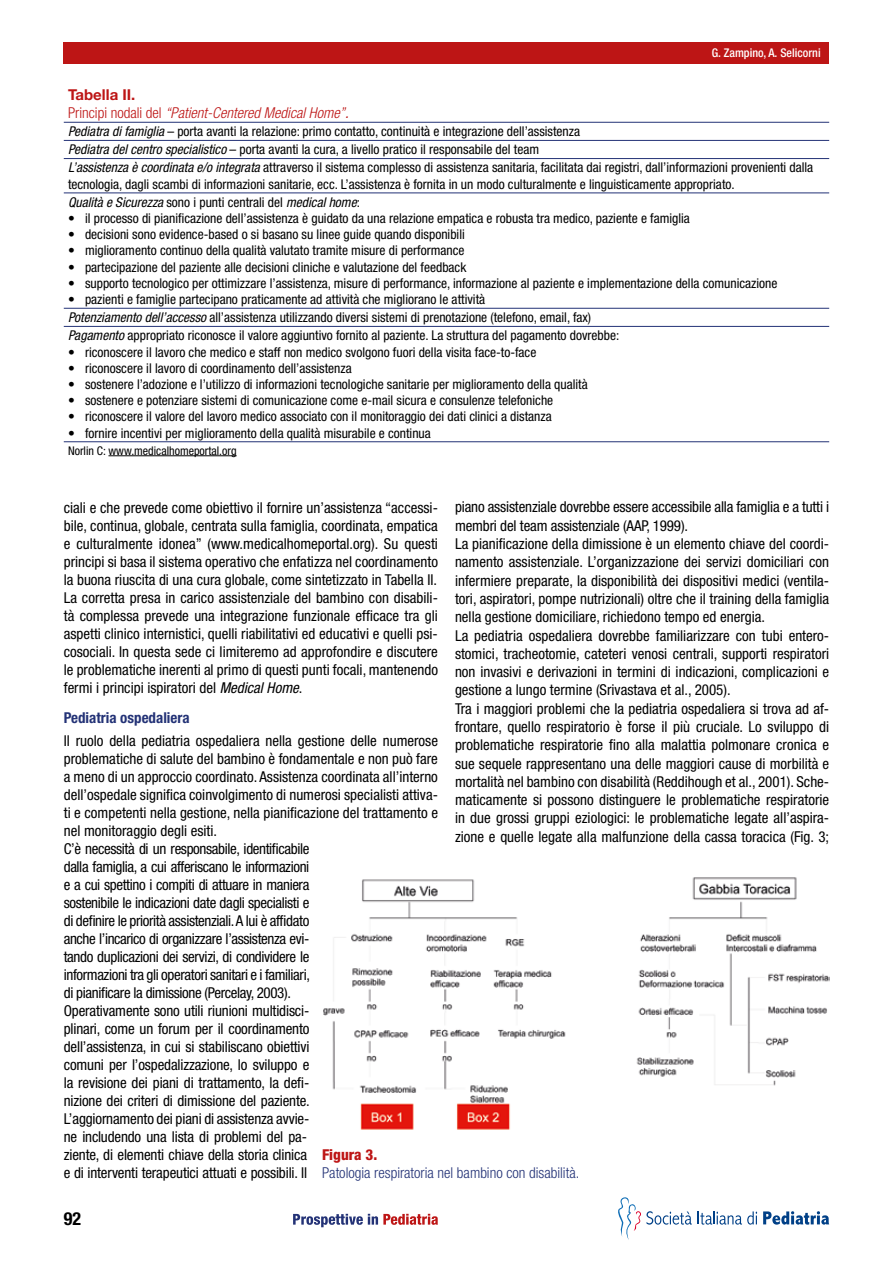
<style>
.page{position:relative;width:893px;height:1263px;background:#fff}
.page>*{position:absolute;margin:0;border:0;box-sizing:border-box;transform-origin:0 0}
.t1{font:700 condensed 18px "Helvetica Neue LT Std";color:#000}
.t2{font:condensed 15px/18px "Helvetica Neue LT Std";color:#000}
.t3{font:italic 300 condensed 15px/18px "Helvetica Neue LT Std";color:#bd1515}
.t4{font:300 condensed 15px "Helvetica Neue LT Std";color:#233276}
.t5{font:700 condensed 15px "Helvetica Neue LT Std";color:#233276}
.t6{font:800 condensed 15px "Helvetica Neue LT Std";color:#bd1515}
.t7{font:condensed 13.5px/18.1px "Helvetica Neue LT Std";color:#000}
.t8{font:condensed 12px "Helvetica Neue LT Std";color:#000}
.t9{font:500 condensed 12px "Helvetica Neue LT Std";color:#fff}
.s1{font-weight:700;font-style:normal;font-stretch:normal}
.s2{font-style:normal}
.s3{font-weight:400}
.s4{font-style:italic}
</style>
<div class="page">
<div style="left:64px;top:43px;width:765px;height:21px;background:#bd1515"></div>
<svg style="left:293px;top:1214px;width:145px;height:13px"></svg>
<svg style="left:698px;top:1211px;width:59px;height:13px"></svg>
<svg style="left:763px;top:1211px;width:66px;height:13px"></svg>
<svg style="left:618px;top:1197px;width:74px;height:43px"></svg>
<hr style="left:64px;top:122px;width:765px;height:1px;background:#233276">
<hr style="left:64px;top:140px;width:765px;height:1px;background:#233276">
<hr style="left:64px;top:158px;width:765px;height:1px;background:#233276">
<hr style="left:64px;top:193px;width:765px;height:1px;background:#233276">
<hr style="left:64px;top:308px;width:765px;height:1px;background:#233276">
<hr style="left:64px;top:326px;width:765px;height:1px;background:#233276">
<hr style="left:64px;top:441px;width:765px;height:1px;background:#233276">
<hr style="left:108px;top:455px;width:129px;height:1px;background:#000">
<img style="left:323px;top:877px;width:506px;height:253px">
<p class="t9" style="left:712px;top:46px;width:110px">G. Zampino, A. Selicorni</p>
<p class="t3" style="left:68px;top:86px;width:282px"><span class="s1">Tabella II.<br></span><span class="s2">Principi nodali del</span> “Patient-Centered Medical Home”<span class="s3">.</span></p>
<p class="t7" style="left:68px;top:122px;width:747px"><span class="s4">Pediatra di famiglia</span> – porta avanti la relazione: primo contatto, continuità e integrazione dell’assistenza<br><span class="s4">Pediatra del centro specialistico</span> – porta avanti la cura, a livello pratico il responsabile del team<br><span class="s4">L’assistenza è coordinata e/o integrata</span> attraverso il sistema complesso di assistenza sanitaria, facilitata dai registri, dall’informazioni provenienti dalla</p>
<p class="t7" style="left:68px;top:175px;width:668px">tecnologia, dagli scambi di informazioni sanitarie, ecc. L’assistenza è fornita in un modo culturalmente e linguisticamente appropriato.<br><span class="s4">Qualità e Sicurezza</span> sono i punti centrali del <span class="s4">medical home</span>:</p>
<p class="t7" style="left:68px;top:209px;width:623px">• il processo di pianificazione dell’assistenza è guidato da una relazione empatica e robusta tra medico, paziente e famiglia</p>
<p class="t7" style="left:68px;top:225px;width:398px">• decisioni sono evidence-based o si basano su linee guide quando disponibili</p>
<p class="t7" style="left:68px;top:241px;width:398px">• miglioramento continuo della qualità valutato tramite misure di performance</p>
<p class="t7" style="left:68px;top:258px;width:400px">• partecipazione del paziente alle decisioni cliniche e valutazione del feedback</p>
<p class="t7" style="left:68px;top:274px;width:711px">• supporto tecnologico per ottimizzare l’assistenza, misure di performance, informazione al paziente e implementazione della comunicazione</p>
<p class="t7" style="left:68px;top:290px;width:553px">• pazienti e famiglie partecipano praticamente ad attività che migliorano le attività<br><span class="s4">Potenziamento dell’accesso</span> all’assistenza utilizzando diversi sistemi di prenotazione (telefono, email, fax)<br><span class="s4">Pagamento</span> appropriato riconosce il valore aggiuntivo fornito al paziente. La struttura del pagamento dovrebbe:</p>
<p class="t7" style="left:68px;top:343px;width:470px">• riconoscere il lavoro che medico e staff non medico svolgono fuori della visita face-to-face</p>
<p class="t7" style="left:68px;top:359px;width:285px">• riconoscere il lavoro di coordinamento dell’assistenza</p>
<p class="t7" style="left:68px;top:375px;width:521px">• sostenere l’adozione e l’utilizzo di informazioni tecnologiche sanitarie per miglioramento della qualità</p>
<p class="t7" style="left:68px;top:391px;width:487px">• sostenere e potenziare sistemi di comunicazione come e-mail sicura e consulenze telefoniche</p>
<p class="t7" style="left:68px;top:407px;width:485px">• riconoscere il valore del lavoro medico associato con il monitoraggio dei dati clinici a distanza</p>
<p class="t7" style="left:68px;top:424px;width:364px">• fornire incentivi per miglioramento della qualità misurabile e continua</p>
<p class="t8" style="left:68px;top:443px;width:170px">Norlin C: www.medicalhomeportal.org</p>
<p class="t2" style="left:455px;top:498px;width:376px">piano assistenziale dovrebbe essere accessibile alla famiglia e a tutti i membri del team assistenziale (AAP, 1999).<br>La pianificazione della dimissione è un elemento chiave del coordi&shy;namento assistenziale. L’organizzazione dei servizi domiciliari con infermiere preparate, la disponibilità dei dispositivi medici (ventila&shy;tori, aspiratori, pompe nutrizionali) oltre che il training della famiglia nella gestione domiciliare, richiedono tempo ed energia.<br>La pediatria ospedaliera dovrebbe familiarizzare con tubi entero&shy;stomici, tracheotomie, cateteri venosi centrali, supporti respiratori non invasivi e derivazioni in termini di indicazioni, complicazioni e gestione a lungo termine (Srivastava et al., 2005).<br>Tra i maggiori problemi che la pediatria ospedaliera si trova ad af&shy;frontare, quello respiratorio è forse il più cruciale. Lo sviluppo di problematiche respiratorie fino alla malattia polmonare cronica e sue sequele rappresentano una delle maggiori cause di morbilità e mortalità nel bambino con disabilità (Reddihough et al., 2001). Sche&shy;maticamente si possono distinguere le problematiche respiratorie in due grossi gruppi eziologici: le problematiche legate all’aspira&shy;zione e quelle legate alla malfunzione della cassa toracica (Fig. 3;</p>
<p class="t2" style="left:64px;top:498px;width:376px;text-align:justify">ciali e che prevede come obiettivo il fornire un’assistenza “accessi&shy;bile, continua, globale, centrata sulla famiglia, coordinata, empatica e culturalmente idonea” (www.medicalhomeportal.org). Su questi principi si basa il sistema operativo che enfatizza nel coordinamento la buona riuscita di una cura globale, come sintetizzato in Tabella II.<br>La corretta presa in carico assistenziale del bambino con disabili&shy;tà complessa prevede una integrazione funzionale efficace tra gli aspetti clinico internistici, quelli riabilitativi ed educativi e quelli psi&shy;cosociali. In questa sede ci limiteremo ad approfondire e discutere le problematiche inerenti al primo di questi punti focali, mantenendo fermi i principi ispiratori del <span class="s4">Medical Home</span>.</p>
<p class="t5" style="left:64px;top:709px;width:127px">Pediatria ospedaliera</p>
<p class="t2" style="left:64px;top:731px;width:376px">Il ruolo della pediatria ospedaliera nella gestione delle numerose problematiche di salute del bambino è fondamentale e non può fare a meno di un approccio coordinato. Assistenza coordinata all’interno dell’ospedale significa coinvolgimento di numerosi specialisti attiva&shy;ti e competenti nella gestione, nella pianificazione del trattamento e nel monitoraggio degli esiti.<br>C’è necessità di un responsabile, identificabile<br>dalla famiglia, a cui afferiscano le informazioni<br>e a cui spettino i compiti di attuare in maniera<br>sostenibile le indicazioni date dagli specialisti e<br>di definire le priorità assistenziali. A lui è affidato<br>anche l’incarico di organizzare l’assistenza evi-<br>tando duplicazioni dei servizi, di condividere le<br>informazioni tra gli operatori sanitari e i familiari,<br>di pianificare la dimissione (Percelay, 2003).<br>Operativamente sono utili riunioni multidisci-<br>plinari, come un forum per il coordinamento<br>dell’assistenza, in cui si stabiliscano obiettivi<br>comuni per l’ospedalizzazione, lo sviluppo e<br>la revisione dei piani di trattamento, la defi-<br>nizione dei criteri di dimissione del paziente.<br>L’aggiornamento dei piani di assistenza avvie-<br>ne includendo una lista di problemi del pa-<br>ziente, di elementi chiave della storia clinica<br>e di interventi terapeutici attuati e possibili. Il</p>
<p class="t6" style="left:322px;top:1145px;width:57px">Figura 3.</p>
<p class="t4" style="left:322px;top:1164px;width:259px">Patologia respiratoria nel bambino con disabilità.</p>
<p class="t1" style="left:64px;top:1207px;width:19px">92</p>
</div>
